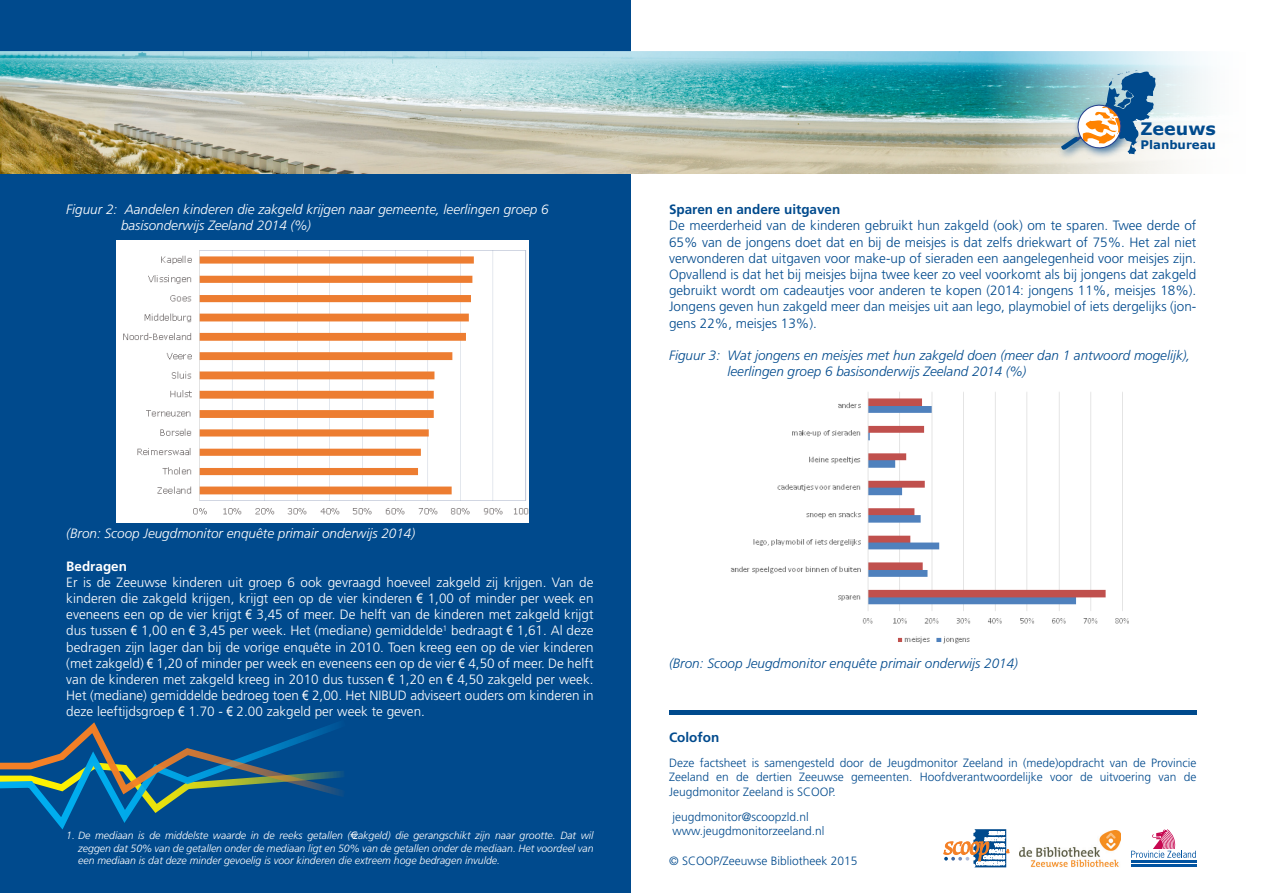
<style>
.page{position:relative;width:1263px;height:893px;background:#fff}
.page>*{position:absolute;margin:0;border:0;box-sizing:border-box;transform-origin:0 0}
.t1{font:700 17.1px "Verdana";color:#004a8d}
.t2{font:300 13.5px/16.2px "Frutiger";color:#fff;text-align:justify}
.t3{font:300 13.5px/16.2px "Frutiger";color:#004a8d;text-align:justify}
.t4{font:italic 300 13.5px "Frutiger";color:#004a8d}
.t5{font:italic 300 13.5px "Frutiger";color:#fff}
.t6{font:700 13.5px "Frutiger";color:#004a8d}
.t7{font:700 13.5px "Frutiger";color:#fff}
.t8{font:300 12px "Frutiger";color:#004a8d}
.t9{font:700 11.7px "Verdana";color:#004a8d}
.t10{font:italic 300 10.5px "Frutiger";color:#fff}
.s1{font-family:"Arial Narrow";font-weight:400}
</style>
<div class="page">
<div style="left:0;top:0;width:631px;height:893px;background:#004a8d"></div>
<img style="left:0;top:52px;width:1206px;height:122px">
<div style="left:1057px;top:99px;width:75px;height:62px;background:#004a8d;opacity:.75"></div>
<svg style="left:1061px;top:70px;width:94px;height:84px;background:#90abb6"></svg>
<svg style="left:0;top:722px;width:343px;height:108px"></svg>
<img style="left:116px;top:240px;width:412px;height:282px">
<img style="left:730px;top:392px;width:399px;height:252px">
<hr style="left:669px;top:710px;width:527px;height:4px;background:#004a8d">
<hr style="left:1131px;top:865px;width:65px;height:2px;background:#0153a0">
<hr style="left:1131px;top:860px;width:65px;height:2px;background:#0153a0">
<svg style="left:1131px;top:829px;width:65px;height:29px"></svg>
<svg style="left:944px;top:829px;width:65px;height:38px"></svg>
<img style="left:1019px;top:830px;width:101px;height:37px">
<p class="t5" style="left:66px;top:202px;width:484px">Figuur 2: Aandelen kinderen die zakgeld krijgen naar gemeente, leerlingen groep 6</p>
<p class="t5" style="left:121px;top:218px;width:191px">basisonderwijs Zeeland 2014 (%)</p>
<p class="t5" style="left:66px;top:526px;width:350px">(Bron: Scoop Jeugdmonitor enquête primair onderwijs 2014)</p>
<p class="t7" style="left:66px;top:558px;width:62px">Bedragen</p>
<p class="t2" style="left:66px;top:574px;width:529px">Er is de Zeeuwse kinderen uit groep 6 ook gevraagd hoeveel zakgeld zij krijgen. Van de kinderen die zakgeld krijgen, krijgt een op de vier kinderen <span class="s1">€</span> 1,00 of minder per week en eveneens een op de vier krijgt <span class="s1">€</span> 3,45 of meer. De helft van de kinderen met zakgeld krijgt dus tussen <span class="s1">€</span> 1,00 en <span class="s1">€</span> 3,45 per week. Het (mediane) gemiddelde<sup>1</sup> bedraagt <span class="s1">€</span> 1,61. Al deze bedragen zijn lager dan bij de vorige enquête in 2010. Toen kreeg een op de vier kinderen (met zakgeld) <span class="s1">€</span> 1,20 of minder per week en eveneens een op de vier <span class="s1">€</span> 4,50 of meer. De helft van de kinderen met zakgeld kreeg in 2010 dus tussen <span class="s1">€</span> 1,20 en <span class="s1">€</span> 4,50 zakgeld per week.<br>Het (mediane) gemiddelde bedroeg toen <span class="s1">€</span> 2,00. Het NIBUD adviseert ouders om kinderen in deze leeftijdsgroep <span class="s1">€</span> 1.70 - <span class="s1">€</span> 2.00 zakgeld per week te geven.</p>
<p class="t10" style="left:66px;top:830px;width:529px">1. De mediaan is de middelste waarde in de reeks getallen (€zakgeld) die gerangschikt zijn naar grootte. Dat wil</p>
<p class="t10" style="left:78px;top:842px;width:517px">zeggen dat 50% van de getallen onder de mediaan ligt en 50% van de getallen onder de mediaan. Het voordeel van</p>
<p class="t10" style="left:78px;top:855px;width:423px">een mediaan is dat deze minder gevoelig is voor kinderen die extreem hoge bedragen invulde.</p>
<p class="t1" style="left:1140px;top:117px;width:77px">Zeeuws</p>
<p class="t9" style="left:1140px;top:137px;width:77px">Planbureau</p>
<p class="t6" style="left:669px;top:202px;width:173px">Sparen en andere uitgaven</p>
<p class="t3" style="left:669px;top:218px;width:529px">De meerderheid van de kinderen gebruikt hun zakgeld (ook) om te sparen. Twee derde of 65% van de jongens doet dat en bij de meisjes is dat zelfs driekwart of 75%. Het zal niet verwonderen dat uitgaven voor make-up of sieraden een aangelegenheid voor meisjes zijn.<br>Opvallend is dat het bij meisjes bijna twee keer zo veel voorkomt als bij jongens dat zakgeld gebruikt wordt om cadeautjes voor anderen te kopen (2014: jongens 11%, meisjes 18%).<br>Jongens geven hun zakgeld meer dan meisjes uit aan lego, playmobiel of iets dergelijks (jon&shy;gens 22%, meisjes 13%).</p>
<p class="t4" style="left:669px;top:348px;width:523px">Figuur 3: Wat jongens en meisjes met hun zakgeld doen (meer dan 1 antwoord mogelijk),</p>
<p class="t4" style="left:727px;top:364px;width:300px">leerlingen groep 6 basisonderwijs Zeeland 2014 (%)</p>
<p class="t4" style="left:669px;top:655px;width:350px">(Bron: Scoop Jeugdmonitor enquête primair onderwijs 2014)</p>
<p class="t6" style="left:669px;top:729px;width:52px">Colofon</p>
<p class="t8" style="left:669px;top:756px;width:529px">Deze factsheet is samengesteld door de Jeugdmonitor Zeeland in (mede)opdracht van de Provincie</p>
<p class="t8" style="left:669px;top:770px;width:529px">Zeeland en de dertien Zeeuwse gemeenten. Hoofdverantwoordelijke voor de uitvoering van de</p>
<p class="t8" style="left:669px;top:785px;width:168px">Jeugdmonitor Zeeland is SCOOP.</p>
<p class="t8" style="left:672px;top:810px;width:138px">jeugdmonitor@scoopzld.nl</p>
<p class="t8" style="left:672px;top:824px;width:154px">www.jeugdmonitorzeeland.nl</p>
<p class="t8" style="left:669px;top:854px;width:190px">© SCOOP/Zeeuwse Bibliotheek 2015</p>
</div>
